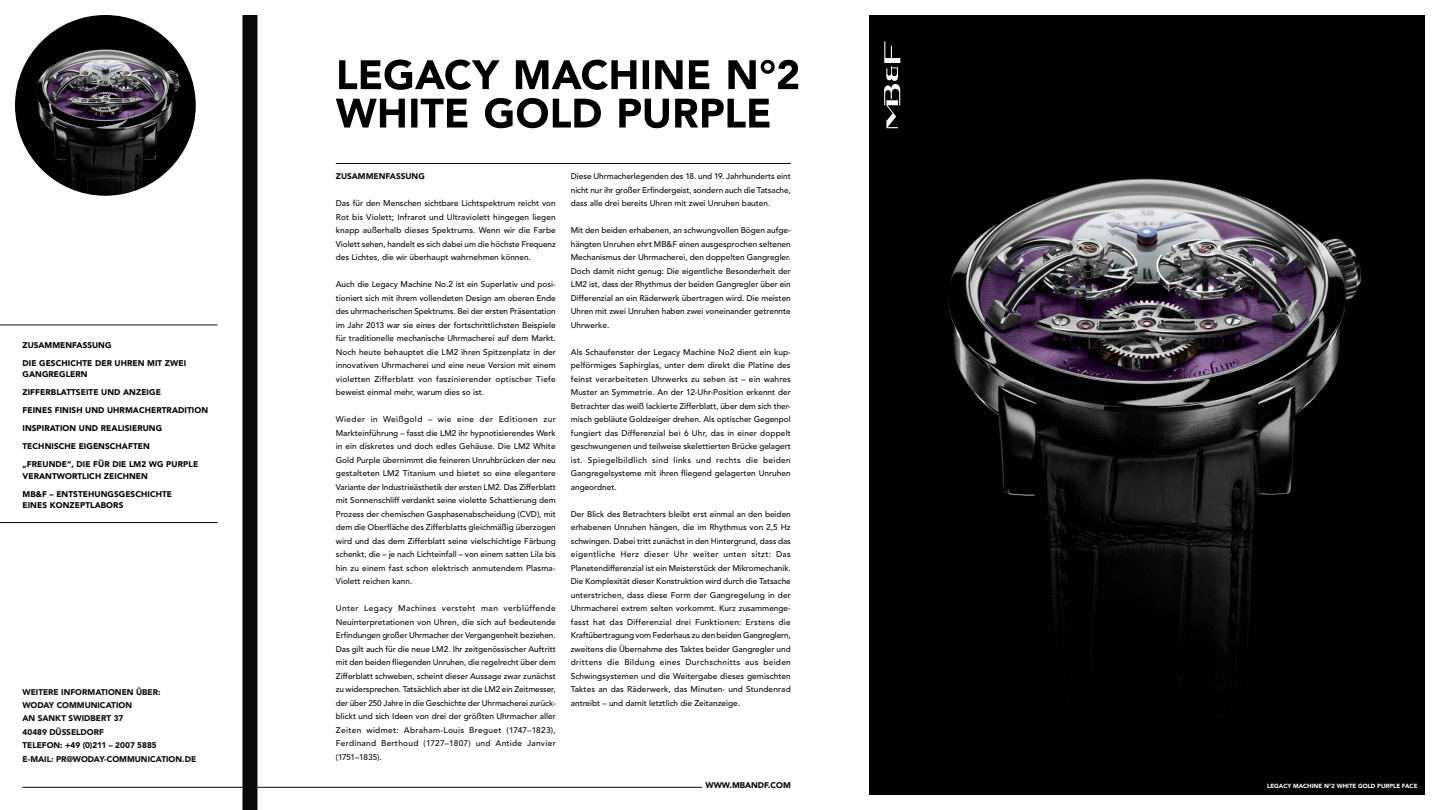
<style>
.page{position:relative;width:1440px;height:810px;background:#fff}
.page>*{position:absolute;margin:0;border:0;box-sizing:border-box;transform-origin:0 0}
.t1{font:500 8.25px/13.5px "Avenir LT Std";color:#0b0904;text-align:justify}
.t2{font:900 8.25px/18px "Avenir LT Std";letter-spacing:.01em;color:#000}
.t3{font:900 8.25px/13.5px "Avenir LT Std";color:#0b0904}
.t4{font:900 8.25px "Avenir";color:#000}
.t5{font:900 6px "Avenir";color:#fff}
</style>
<div class="page">
<hr style="left:22px;top:787px;width:680px;height:1px;background:#0b0904">
<hr style="left:336px;top:163px;width:455px;height:1px;background:#0b0904">
<img style="left:15px;top:15px;width:181px;height:181px;border-radius:90px">
<div style="left:242px;top:15px;width:15px;height:795px;background:#0b0904"></div>
<hr style="left:0;top:325px;width:218px;height:1px;background:#0b0904">
<hr style="left:0;top:522px;width:218px;height:1px;background:#0b0904">
<svg style="left:336px;top:98px;width:434px;height:30px"></svg>
<svg style="left:339px;top:60px;width:459px;height:30px"></svg>
<div style="left:869px;top:15px;width:556px;height:780px;background:#000"></div>
<img style="left:886px;top:58px;width:476px;height:589px">
<svg style="left:884px;top:41px;width:16px;height:87px"></svg>
<p class="t2" style="left:22px;top:336px;width:165px">ZUSAMMENFASSUNG<br>DIE GESCHICHTE DER UHREN MIT ZWEI</p>
<p class="t2" style="left:22px;top:365px;width:187px">GANGREGLERN<br>ZIFFERBLATTSEITE UND ANZEIGE<br>FEINES FINISH UND UHRMACHERTRADITION<br>INSPIRATION UND REALISIERUNG<br>TECHNISCHE EIGENSCHAFTEN<br>„FREUNDE“, DIE FÜR DIE LM2 WG PURPLE</p>
<p class="t2" style="left:22px;top:467px;width:151px">VERANTWORTLICH ZEICHNEN<br>MB&amp;F – ENTSTEHUNGSGESCHICHTE</p>
<p class="t2" style="left:22px;top:496px;width:102px">EINES KONZEPTLABORS</p>
<p class="t3" style="left:22px;top:685px;width:175px">WEITERE INFORMATIONEN ÜBER:<br>WODAY COMMUNICATION<br>AN SANKT SWIDBERT 37<br>40489 DÜSSELDORF<br>TELEFON: +49 (0)211 – 2007 5885<br>E-MAIL: PR@WODAY-COMMUNICATION.DE</p>
<p class="t3" style="left:336px;top:170px;width:90px">ZUSAMMENFASSUNG</p>
<p class="t1" style="left:336px;top:197px;width:222px">Das für den Menschen sichtbare Lichtspektrum reicht von Rot bis Violett; Infrarot und Ultraviolett hingegen liegen knapp außerhalb dieses Spektrums. Wenn wir die Farbe Violett sehen, handelt es sich dabei um die höchste Frequenz des Lichtes, die wir überhaupt wahrnehmen können.</p>
<p class="t1" style="left:336px;top:278px;width:222px">Auch die Legacy Machine No.2 ist ein Superlativ und posi&shy;tioniert sich mit ihrem vollendeten Design am oberen Ende des uhrmacherischen Spektrums. Bei der ersten Präsentation im Jahr 2013 war sie eines der fortschrittlichsten Beispiele für traditionelle mechanische Uhrmacherei auf dem Markt.<br>Noch heute behauptet die LM2 ihren Spitzenplatz in der innovativen Uhrmacherei und eine neue Version mit einem violetten Zifferblatt von faszinierender optischer Tiefe beweist einmal mehr, warum dies so ist.</p>
<p class="t1" style="left:336px;top:413px;width:222px">Wieder in Weißgold – wie eine der Editionen zur Markteinführung – fasst die LM2 ihr hypnotisierendes Werk in ein diskretes und doch edles Gehäuse. Die LM2 White Gold Purple übernimmt die feineren Unruhbrücken der neu gestalteten LM2 Titanium und bietet so eine elegantere Variante der Industrieästhetik der ersten LM2. Das Zifferblatt mit Sonnenschliff verdankt seine violette Schattierung dem Prozess der chemischen Gasphasenabscheidung (CVD), mit dem die Oberfläche des Zifferblatts gleichmäßig überzogen wird und das dem Zifferblatt seine vielschichtige Färbung schenkt, die – je nach Lichteinfall – von einem satten Lila bis hin zu einem fast schon elektrisch anmutendem Plasma-Violett reichen kann.</p>
<p class="t1" style="left:336px;top:602px;width:222px">Unter Legacy Machines versteht man verblüffende Neuinterpretationen von Uhren, die sich auf bedeutende Erfindungen großer Uhrmacher der Vergangenheit beziehen.<br>Das gilt auch für die neue LM2. Ihr zeitgenössischer Auftritt mit den beiden fliegenden Unruhen, die regelrecht über dem Zifferblatt schweben, scheint dieser Aussage zwar zunächst zu widersprechen. Tatsächlich aber ist die LM2 ein Zeitmesser, der über 250 Jahre in die Geschichte der Uhrmacherei zurück&shy;blickt und sich Ideen von drei der größten Uhrmacher aller Zeiten widmet: Abraham-Louis Breguet (1747–1823), Ferdinand Berthoud (1727–1807) und Antide Janvier (1751–1835).</p>
<p class="t1" style="left:571px;top:170px;width:222px">Diese Uhrmacherlegenden des 18. und 19. Jahrhunderts eint nicht nur ihr großer Erfindergeist, sondern auch die Tatsache, dass alle drei bereits Uhren mit zwei Unruhen bauten.</p>
<p class="t1" style="left:571px;top:224px;width:222px">Mit den beiden erhabenen, an schwungvollen Bögen aufge&shy;hängten Unruhen ehrt MB&amp;F einen ausgesprochen seltenen Mechanismus der Uhrmacherei, den doppelten Gangregler.<br>Doch damit nicht genug: Die eigentliche Besonderheit der LM2 ist, dass der Rhythmus der beiden Gangregler über ein Differenzial an ein Räderwerk übertragen wird. Die meisten Uhren mit zwei Unruhen haben zwei voneinander getrennte Uhrwerke.</p>
<p class="t1" style="left:571px;top:345px;width:222px">Als Schaufenster der Legacy Machine No2 dient ein kup&shy;pelförmiges Saphirglas, unter dem direkt die Platine des feinst verarbeiteten Uhrwerks zu sehen ist – ein wahres Muster an Symmetrie. An der 12-Uhr-Position erkennt der Betrachter das weiß lackierte Zifferblatt, über dem sich ther&shy;misch gebläute Goldzeiger drehen. Als optischer Gegenpol fungiert das Differenzial bei 6 Uhr, das in einer doppelt geschwungenen und teilweise skelettierten Brücke gelagert ist. Spiegelbildlich sind links und rechts die beiden Gangregelsysteme mit ihren fliegend gelagerten Unruhen angeordnet.</p>
<p class="t1" style="left:571px;top:507px;width:222px">Der Blick des Betrachters bleibt erst einmal an den beiden erhabenen Unruhen hängen, die im Rhythmus von 2,5 Hz schwingen. Dabei tritt zunächst in den Hintergrund, dass das eigentliche Herz dieser Uhr weiter unten sitzt: Das Planetendifferenzial ist ein Meisterstück der Mikromechanik.<br>Die Komplexität dieser Konstruktion wird durch die Tatsache unterstrichen, dass diese Form der Gangregelung in der Uhrmacherei extrem selten vorkommt. Kurz zusammenge&shy;fasst hat das Differenzial drei Funktionen: Erstens die Kraftübertragung vom Federhaus zu den beiden Gangreglern, zweitens die Übernahme des Taktes beider Gangregler und drittens die Bildung eines Durchschnitts aus beiden Schwingsystemen und die Weitergabe dieses gemischten Taktes an das Räderwerk, das Minuten- und Stundenrad antreibt – und damit letztlich die Zeitanzeige.</p>
<p class="t4" style="left:705px;top:778px;width:87px">WWW.MBANDF.COM</p>
<p class="t5" style="left:1267px;top:780px;width:152px">LEGACY MACHINE N°2 WHITE GOLD PURPLE FACE</p>
</div>
